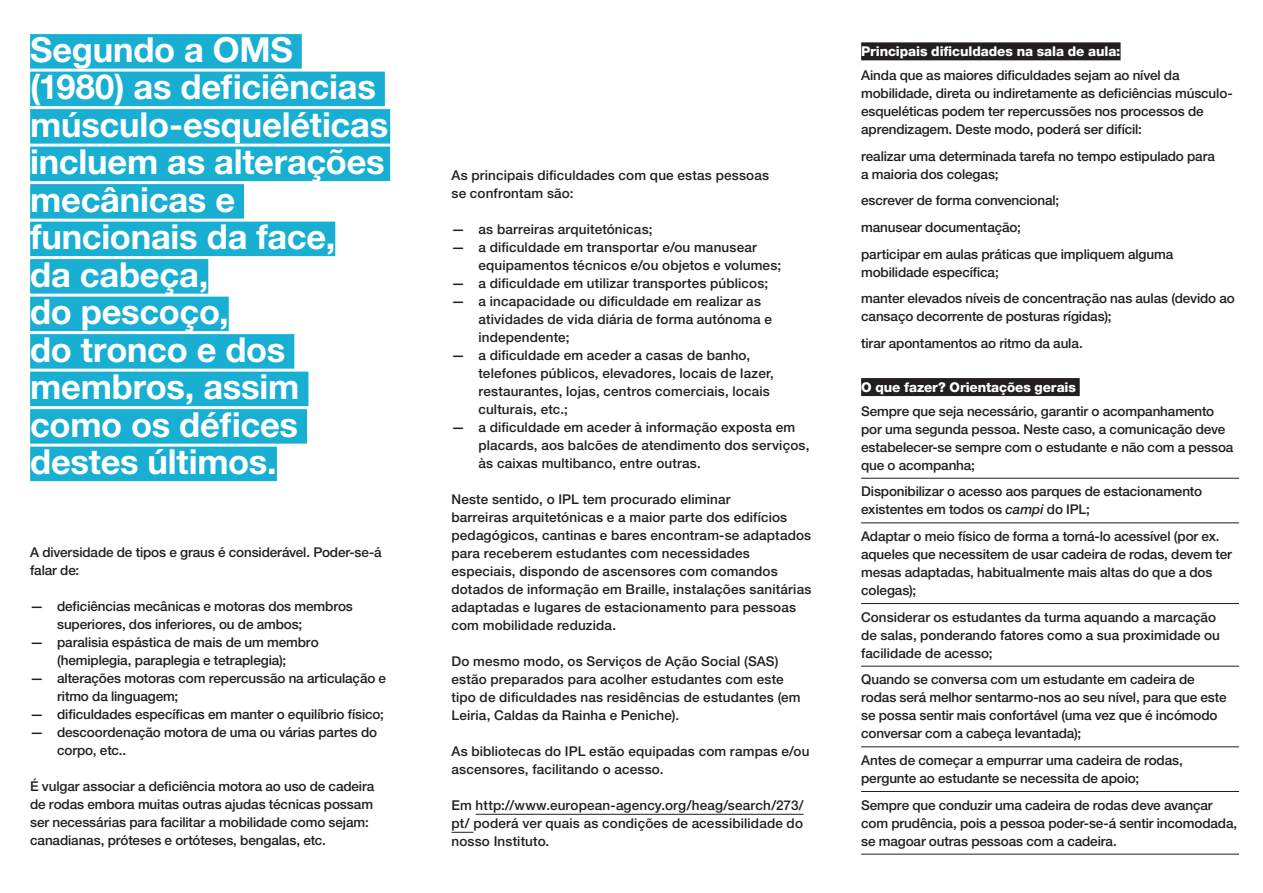
<style>
.page{position:relative;width:1263px;height:893px;background:#fff}
.page>*{position:absolute;margin:0;border:0;box-sizing:border-box;transform-origin:0 0}
.t1{font:700 34.5px/37.5px "Helvetica Neue LT Std";letter-spacing:-.005em;color:#fff}
.t2{font:500 13.5px/18px "Helvetica Neue LT Std";letter-spacing:-.005em;color:#231f20}
.t3{font:800 13.5px "Helvetica Neue LT Std";letter-spacing:-.005em;color:#fff}
.s1{font-style:italic}
</style>
<div class="page">
<div style="left:30px;top:34px;width:272px;height:35px;background:#18afd3"></div>
<div style="left:30px;top:72px;width:355px;height:34px;background:#18afd3"></div>
<div style="left:30px;top:109px;width:360px;height:35px;background:#18afd3"></div>
<div style="left:30px;top:147px;width:360px;height:34px;background:#18afd3"></div>
<div style="left:30px;top:184px;width:214px;height:35px;background:#18afd3"></div>
<div style="left:30px;top:222px;width:305px;height:34px;background:#18afd3"></div>
<div style="left:30px;top:259px;width:178px;height:35px;background:#18afd3"></div>
<div style="left:30px;top:297px;width:199px;height:34px;background:#18afd3"></div>
<div style="left:30px;top:334px;width:264px;height:35px;background:#18afd3"></div>
<div style="left:30px;top:372px;width:278px;height:34px;background:#18afd3"></div>
<div style="left:30px;top:409px;width:277px;height:35px;background:#18afd3"></div>
<div style="left:30px;top:447px;width:247px;height:34px;background:#18afd3"></div>
<hr style="left:476px;top:814px;width:327px;height:1px;background:#231f20">
<svg style="left:451px;top:832px;width:22px;height:1px"></svg>
<div style="left:861px;top:42px;width:259px;height:18px;background:#231f20"></div>
<hr style="left:861px;top:603px;width:378px;height:1px;background:#231f20">
<hr style="left:861px;top:666px;width:378px;height:1px;background:#231f20">
<hr style="left:861px;top:523px;width:378px;height:1px;background:#231f20">
<hr style="left:861px;top:478px;width:378px;height:1px;background:#231f20">
<hr style="left:861px;top:747px;width:378px;height:1px;background:#231f20">
<hr style="left:861px;top:791px;width:378px;height:1px;background:#231f20">
<hr style="left:861px;top:854px;width:378px;height:1px;background:#231f20">
<div style="left:861px;top:378px;width:219px;height:18px;background:#231f20"></div>
<p class="t1" style="left:30px;top:30px;width:360px">Segundo a OMS (1980) as deficiências músculo-esqueléticas incluem as alterações mecânicas e funcionais da face,<br>da cabeça,<br>do pescoço,<br>do tronco e dos membros, assim como os défices destes últimos.</p>
<p class="t2" style="left:30px;top:543px;width:353px">A diversidade de tipos e graus é considerável. Poder-se-á falar de:</p>
<p class="t2" style="left:57px;top:597px;width:297px;text-indent:-27px">— deficiências mecânicas e motoras dos membros superiores, dos inferiores, ou de ambos;</p>
<p class="t2" style="left:30px;top:633px;width:290px;text-align:center">— paralisia espástica de mais de um membro (hemiplegia, paraplegia e tetraplegia);</p>
<p class="t2" style="left:57px;top:669px;width:330px;text-indent:-27px">— alterações motoras com repercussão na articulação e ritmo da linguagem;</p>
<p class="t2" style="left:30px;top:705px;width:355px">— dificuldades específicas em manter o equilíbrio físico;</p>
<p class="t2" style="left:57px;top:723px;width:322px;text-indent:-27px">— descoordenação motora de uma ou várias partes do corpo, etc..</p>
<p class="t2" style="left:30px;top:777px;width:346px">É vulgar associar a deficiência motora ao uso de cadeira de rodas embora muitas outras ajudas técnicas possam ser necessárias para facilitar a mobilidade como sejam: canadianas, próteses e ortóteses, bengalas, etc.</p>
<p class="t2" style="left:451px;top:166px;width:319px">As principais dificuldades com que estas pessoas se confrontam são:</p>
<p class="t2" style="left:451px;top:220px;width:202px">— as barreiras arquitetónicas;</p>
<p class="t2" style="left:478px;top:238px;width:304px;text-indent:-27px">— a dificuldade em transportar e/ou manusear equipamentos técnicos e/ou objetos e volumes;</p>
<p class="t2" style="left:451px;top:274px;width:318px">— a dificuldade em utilizar transportes públicos;</p>
<p class="t2" style="left:478px;top:292px;width:295px;text-indent:-27px">— a incapacidade ou dificuldade em realizar as atividades de vida diária de forma autónoma e independente;</p>
<p class="t2" style="left:478px;top:346px;width:297px;text-indent:-27px">— a dificuldade em aceder a casas de banho, telefones públicos, elevadores, locais de lazer, restaurantes, lojas, centros comerciais, locais culturais, etc.;</p>
<p class="t2" style="left:478px;top:418px;width:332px;text-indent:-27px">— a dificuldade em aceder à informação exposta em placards, aos balcões de atendimento dos serviços, às caixas multibanco, entre outras.</p>
<p class="t2" style="left:451px;top:490px;width:361px">Neste sentido, o IPL tem procurado eliminar<br>barreiras arquitetónicas e a maior parte dos edifícios pedagógicos, cantinas e bares encontram-se adaptados para receberem estudantes com necessidades especiais, dispondo de ascensores com comandos dotados de informação em Braille, instalações sanitárias adaptadas e lugares de estacionamento para pessoas com mobilidade reduzida.</p>
<p class="t2" style="left:451px;top:652px;width:351px">Do mesmo modo, os Serviços de Ação Social (SAS) estão preparados para acolher estudantes com este tipo de dificuldades nas residências de estudantes (em Leiria, Caldas da Rainha e Peniche).</p>
<p class="t2" style="left:451px;top:742px;width:359px">As bibliotecas do IPL estão equipadas com rampas e/ou ascensores, facilitando o acesso.</p>
<p class="t2" style="left:451px;top:796px;width:353px;text-align:justify">Em http://www.european-agency.org/heag/search/273/ pt/ poderá ver quais as condições de acessibilidade do nosso Instituto.</p>
<p class="t3" style="left:861px;top:43px;width:261px">Principais dificuldades na sala de aula:</p>
<p class="t2" style="left:861px;top:66px;width:373px">Ainda que as maiores dificuldades sejam ao nível da mobilidade, direta ou indiretamente as deficiências músculo&shy;esqueléticas podem ter repercussões nos processos de aprendizagem. Deste modo, poderá ser difícil:</p>
<p class="t2" style="left:861px;top:147px;width:355px">realizar uma determinada tarefa no tempo estipulado para a maioria dos colegas;</p>
<p class="t2" style="left:861px;top:191px;width:200px">escrever de forma convencional;</p>
<p class="t2" style="left:861px;top:218px;width:161px">manusear documentação;</p>
<p class="t2" style="left:861px;top:245px;width:314px">participar em aulas práticas que impliquem alguma mobilidade específica;</p>
<p class="t2" style="left:861px;top:289px;width:375px">manter elevados níveis de concentração nas aulas (devido ao cansaço decorrente de posturas rígidas);</p>
<p class="t2" style="left:861px;top:334px;width:223px">tirar apontamentos ao ritmo da aula.</p>
<p class="t3" style="left:861px;top:379px;width:216px">O que fazer? Orientações gerais</p>
<p class="t2" style="left:861px;top:402px;width:374px">Sempre que seja necessário, garantir o acompanhamento por uma segunda pessoa. Neste caso, a comunicação deve estabelecer-se sempre com o estudante e não com a pessoa que o acompanha;</p>
<p class="t2" style="left:861px;top:482px;width:343px">Disponibilizar o acesso aos parques de estacionamento existentes em todos os <span class="s1">campi</span> do IPL;</p>
<p class="t2" style="left:861px;top:527px;width:372px">Adaptar o meio físico de forma a torná-lo acessível (por ex. aqueles que necessitem de usar cadeira de rodas, devem ter mesas adaptadas, habitualmente mais altas do que a dos colegas);</p>
<p class="t2" style="left:861px;top:608px;width:360px">Considerar os estudantes da turma aquando a marcação de salas, ponderando fatores como a sua proximidade ou facilidade de acesso;</p>
<p class="t2" style="left:861px;top:670px;width:367px">Quando se conversa com um estudante em cadeira de rodas será melhor sentarmo-nos ao seu nível, para que este se possa sentir mais confortável (uma vez que é incómodo conversar com a cabeça levantada);</p>
<p class="t2" style="left:861px;top:751px;width:323px">Antes de começar a empurrar uma cadeira de rodas, pergunte ao estudante se necessita de apoio;</p>
<p class="t2" style="left:861px;top:796px;width:378px">Sempre que conduzir uma cadeira de rodas deve avançar com prudência, pois a pessoa poder-se-á sentir incomodada, se magoar outras pessoas com a cadeira.</p>
</div>
